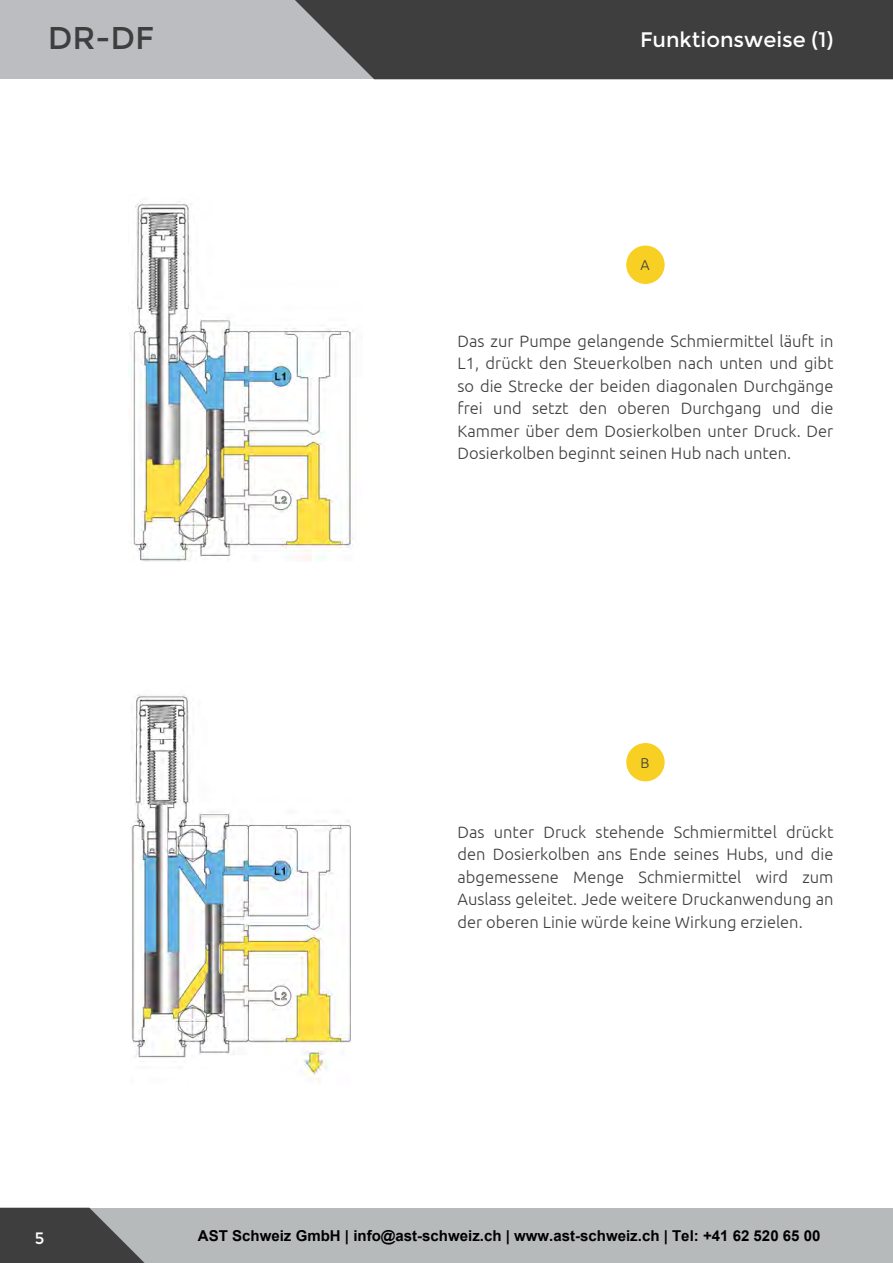
<style>
.page{position:relative;width:893px;height:1263px;background:#fff}
.page>*{position:absolute;margin:0;border:0;box-sizing:border-box;transform-origin:0 0}
.t1{font:31.5px "Montserrat";color:#3e3e3f}
.Header_right-DE{font:21px "Montserrat";color:#fff}
.Text_body{font:300 16.5px/22.5px "Ubuntu";color:#3e3e3f;text-align:justify}
.t2{font:16.5px "Montserrat";color:#fff}
.t3{font:700 15px "Arial";color:#000}
.TOC_Header{font:300 14.25px "Ubuntu";color:#3e3e3f}
</style>
<div class="page">
<div style="left:0;top:1208px;width:893px;height:55px;background:#b7baba"></div>
<svg style="left:0;top:1208px;width:145px;height:55px"></svg>
<div style="left:0;top:0;width:893px;height:79px;background:#bcbdc0"></div>
<div style="left:295px;top:0;width:598px;height:79px;background:#3e3e3f"></div>
<img style="left:129px;top:201px;width:225px;height:361px">
<img style="left:131px;top:694px;width:219px;height:386px">
<div style="left:626px;top:246px;width:39px;height:38px;background:#f8cf23;border-radius:50%"></div>
<div style="left:626px;top:743px;width:39px;height:38px;background:#f8cf23;border-radius:50%"></div>
<p class="t1" style="left:48px;top:19px;width:108px">DR-DF</p>
<p class="Header_right-DE" style="left:640px;top:27px;width:195px">Funktionsweise (1)</p>
<p class="TOC_Header" style="left:640px;top:257px;width:11px">A</p>
<p class="Text_body" style="left:458px;top:329px;width:377px">Das zur Pumpe gelangende Schmiermittel läuft in L1, drückt den Steuerkolben nach unten und gibt so die Strecke der beiden diagonalen Durchgänge frei und setzt den oberen Durchgang und die Kammer über dem Dosierkolben unter Druck. Der Dosierkolben beginnt seinen Hub nach unten.</p>
<p class="TOC_Header" style="left:640px;top:754px;width:11px">B</p>
<p class="Text_body" style="left:458px;top:820px;width:377px">Das unter Druck stehende Schmiermittel drückt den Dosierkolben ans Ende seines Hubs, und die abgemessene Menge Schmiermittel wird zum Auslass geleitet. Jede weitere Druckanwendung an der oberen Linie würde keine Wirkung erzielen.</p>
<p class="t2" style="left:35px;top:1228px;width:11px">5</p>
<p class="t3" style="left:198px;top:1225px;width:624px">AST Schweiz GmbH | info@ast-schweiz.ch | www.ast-schweiz.ch | Tel: +41 62 520 65 00</p>
</div>
